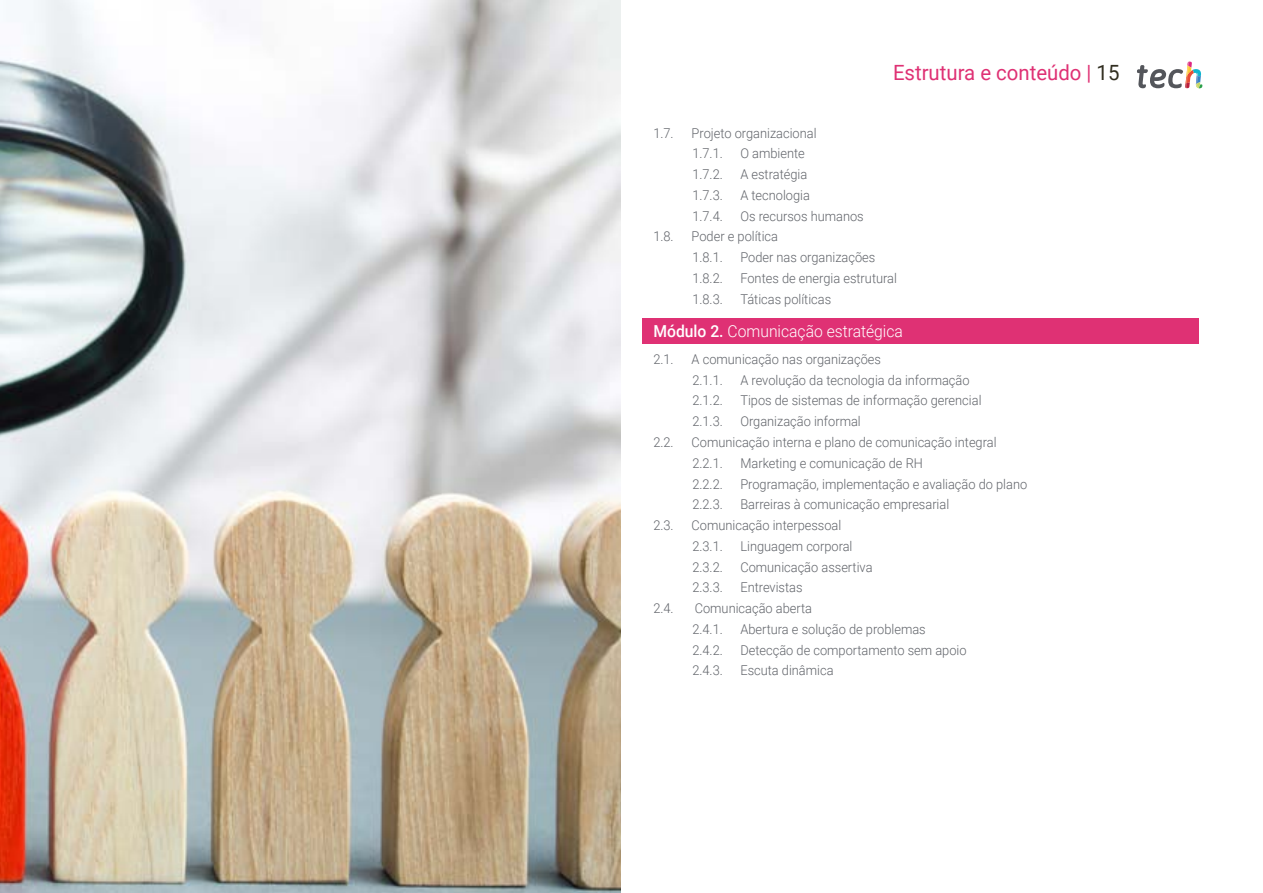
<style>
.page{position:relative;width:1263px;height:893px;background:#fff}
.page>*{position:absolute;margin:0;border:0;box-sizing:border-box;transform-origin:0 0}
.t1{font:21px "Roboto";color:#df3174}
.t2{font:300 16.5px "Roboto";color:#fff;scale:.95 1}
.t3{font:300 13.5px/20.7px "Roboto";color:#61646a;scale:.95 1}
.s1{color:#312e20}
.s2{font-weight:500}
</style>
<div class="page">
<img style="left:0;top:0;width:621px;height:893px">
<svg style="left:1137px;top:62px;width:65px;height:27px"></svg>
<div style="left:642px;top:318px;width:557px;height:25px;background:#df3174"></div>
<p class="t3" style="left:653px;top:122px;width:23px">1.7.</p>
<p class="t3" style="left:692px;top:122px;width:133px">Projeto organizacional<br>1.7.1.</p>
<p class="t3" style="left:740px;top:143px;width:69px">O ambiente</p>
<p class="t3" style="left:692px;top:164px;width:34px">1.7.2.</p>
<p class="t3" style="left:740px;top:164px;width:72px">A estratégia</p>
<p class="t3" style="left:692px;top:184px;width:34px">1.7.3.</p>
<p class="t3" style="left:740px;top:184px;width:75px">A tecnologia</p>
<p class="t3" style="left:692px;top:205px;width:34px">1.7.4.</p>
<p class="t3" style="left:740px;top:205px;width:131px">Os recursos humanos</p>
<p class="t3" style="left:653px;top:226px;width:23px">1.8.</p>
<p class="t3" style="left:692px;top:226px;width:92px">Poder e política<br>1.8.1.</p>
<p class="t3" style="left:740px;top:247px;width:144px">Poder nas organizações</p>
<h1 class="t1" style="left:893px;top:57px;width:228px">Estrutura e conteúdo | <span class="s1">15</span></h1>
<p class="t3" style="left:692px;top:267px;width:34px">1.8.2.</p>
<p class="t3" style="left:740px;top:267px;width:166px">Fontes de energia estrutural</p>
<p class="t3" style="left:692px;top:288px;width:34px">1.8.3.</p>
<p class="t3" style="left:740px;top:288px;width:97px">Táticas políticas</p>
<p class="t2" style="left:653px;top:319px;width:264px"><span class="s2">Módulo 2.</span> Comunicação estratégica</p>
<p class="t3" style="left:653px;top:348px;width:23px">2.1.</p>
<p class="t3" style="left:692px;top:348px;width:201px">A comunicação nas organizações<br>2.1.1.</p>
<p class="t3" style="left:740px;top:369px;width:243px">A revolução da tecnologia da informação</p>
<p class="t3" style="left:692px;top:390px;width:34px">2.1.2.</p>
<p class="t3" style="left:740px;top:390px;width:255px">Tipos de sistemas de informação gerencial</p>
<p class="t3" style="left:692px;top:411px;width:34px">2.1.3.</p>
<p class="t3" style="left:740px;top:411px;width:128px">Organização informal</p>
<p class="t3" style="left:653px;top:431px;width:23px">2.2.</p>
<p class="t3" style="left:692px;top:431px;width:322px">Comunicação interna e plano de comunicação integral<br>2.2.1.</p>
<p class="t3" style="left:740px;top:452px;width:194px">Marketing e comunicação de RH</p>
<p class="t3" style="left:692px;top:473px;width:34px">2.2.2.</p>
<p class="t3" style="left:740px;top:473px;width:303px">Programação, implementação e avaliação do plano</p>
<p class="t3" style="left:692px;top:494px;width:34px">2.2.3.</p>
<p class="t3" style="left:740px;top:494px;width:221px">Barreiras à comunicação empresarial</p>
<p class="t3" style="left:653px;top:514px;width:23px">2.3.</p>
<p class="t3" style="left:692px;top:514px;width:159px">Comunicação interpessoal<br>2.3.1.</p>
<p class="t3" style="left:740px;top:535px;width:120px">Linguagem corporal</p>
<p class="t3" style="left:692px;top:556px;width:34px">2.3.2.</p>
<p class="t3" style="left:740px;top:556px;width:141px">Comunicação assertiva</p>
<p class="t3" style="left:692px;top:577px;width:34px">2.3.3.</p>
<p class="t3" style="left:740px;top:577px;width:67px">Entrevistas</p>
<p class="t3" style="left:653px;top:597px;width:23px">2.4.</p>
<p class="t3" style="left:692px;top:597px;width:128px">Comunicação aberta<br>2.4.1.</p>
<p class="t3" style="left:740px;top:618px;width:197px">Abertura e solução de problemas</p>
<p class="t3" style="left:692px;top:639px;width:34px">2.4.2.</p>
<p class="t3" style="left:740px;top:639px;width:240px">Detecção de comportamento sem apoio</p>
<p class="t3" style="left:692px;top:660px;width:34px">2.4.3.</p>
<p class="t3" style="left:740px;top:660px;width:100px">Escuta dinâmica</p>
</div>
